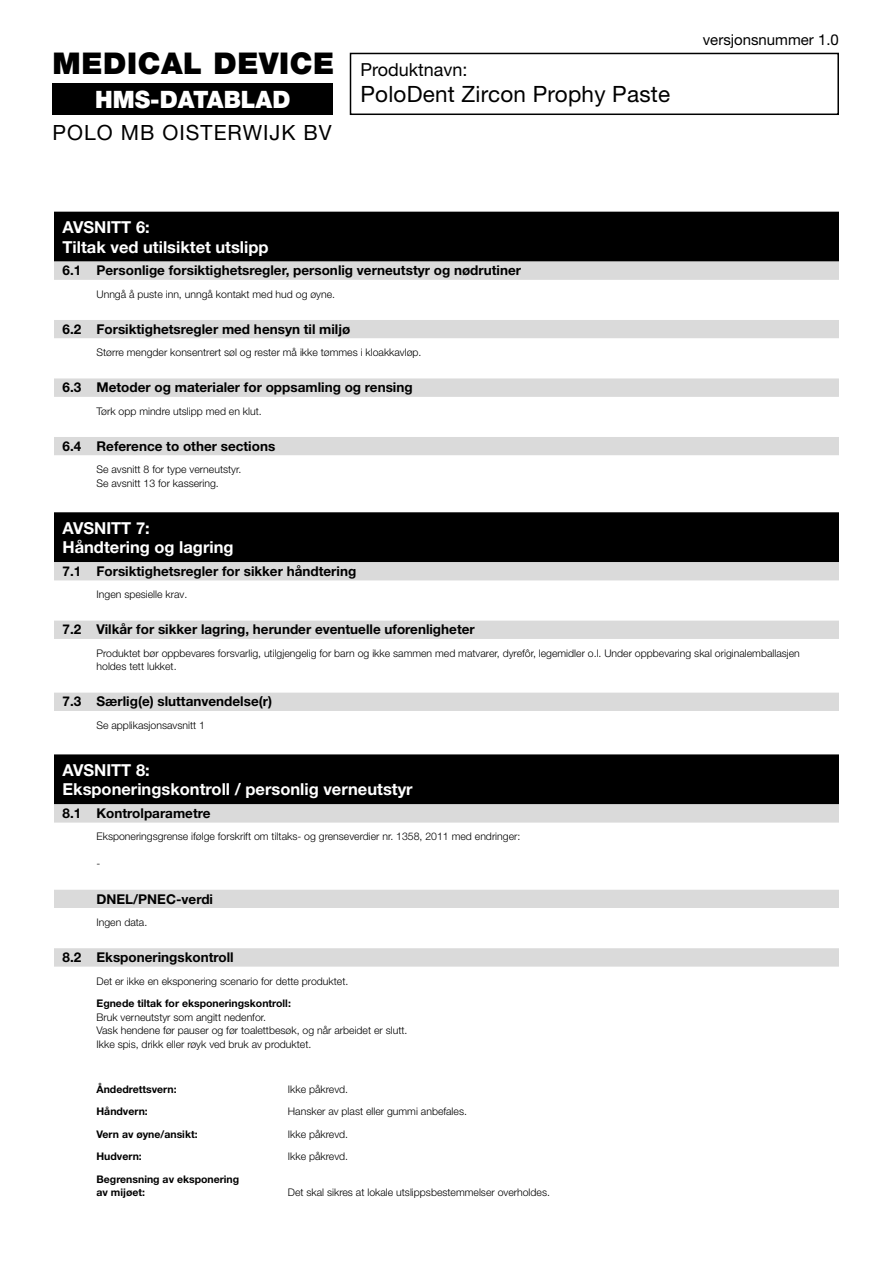
<style>
.page{position:relative;width:893px;height:1263px;background:#fff}
.page>*{position:absolute;margin:0;border:0;box-sizing:border-box;transform-origin:0 0}
.t1{font:900 30px "Helvetica Neue LT Pro";letter-spacing:.02em;color:#000}
.t2{font:900 24px "Helvetica Neue LT Pro";color:#fff}
.t3{font:22.5px "Helvetica Neue LT Pro";letter-spacing:.01em;color:#000}
.t4{font:21px "Helvetica Neue LT Pro";letter-spacing:.05em;color:#000}
.t5{font:18px "Helvetica Neue LT Pro";color:#000}
.t6{font:700 16.5px/19.8px "Helvetica Neue LT Pro";color:#fff}
.t7{font:15px "Helvetica Neue LT Pro";color:#000}
.t8{font:700 13.5px "Helvetica Neue LT Pro";color:#000}
.t9{font:300 10.5px/13.5px "Helvetica Neue LT Pro";color:#000}
.t10{font:700 10.5px/13.5px "Helvetica Neue LT Pro";color:#000}
</style>
<div class="page">
<div style="left:54px;top:212px;width:785px;height:25px;background:#000"></div>
<div style="left:54px;top:231px;width:785px;height:26px;background:#000"></div>
<div style="left:54px;top:253px;width:785px;height:9px;background:#000"></div>
<div style="left:54px;top:261px;width:785px;height:18px;background:#dadada"></div>
<div style="left:54px;top:275px;width:785px;height:5px;background:#dadada"></div>
<div style="left:54px;top:320px;width:785px;height:18px;background:#dadada"></div>
<div style="left:54px;top:378px;width:785px;height:18px;background:#dadada"></div>
<div style="left:54px;top:392px;width:785px;height:5px;background:#dadada"></div>
<div style="left:54px;top:437px;width:785px;height:18px;background:#dadada"></div>
<div style="left:54px;top:512px;width:785px;height:26px;background:#000"></div>
<div style="left:54px;top:532px;width:785px;height:26px;background:#000"></div>
<div style="left:54px;top:553px;width:785px;height:9px;background:#000"></div>
<div style="left:54px;top:562px;width:785px;height:18px;background:#dadada"></div>
<div style="left:54px;top:621px;width:785px;height:18px;background:#dadada"></div>
<div style="left:54px;top:693px;width:785px;height:18px;background:#dadada"></div>
<div style="left:54px;top:754px;width:785px;height:26px;background:#000"></div>
<div style="left:54px;top:774px;width:785px;height:26px;background:#000"></div>
<div style="left:54px;top:795px;width:785px;height:9px;background:#000"></div>
<div style="left:54px;top:804px;width:785px;height:18px;background:#dadada"></div>
<div style="left:54px;top:890px;width:785px;height:18px;background:#dadada"></div>
<div style="left:54px;top:948px;width:785px;height:18px;background:#dadada"></div>
<div style="left:350px;top:53px;width:489px;height:62px;border:2px solid #000"></div>
<div style="left:52px;top:83px;width:281px;height:32px;background:#000"></div>
<h1 class="t1" style="left:52px;top:45px;width:283px">MEDICAL DEVICE</h1>
<h2 class="t2" style="left:95px;top:85px;width:197px">HMS-DATABLAD</h2>
<h3 class="t4" style="left:52px;top:119px;width:281px">POLO MB OISTERWIJK BV</h3>
<h3 class="t5" style="left:360px;top:59px;width:109px">Produktnavn:</h3>
<h3 class="t3" style="left:360px;top:80px;width:311px">PoloDent Zircon Prophy Paste</h3>
<h3 class="t7" style="left:703px;top:30px;width:138px">versjonsnummer 1.0</h3>
<h3 class="t6" style="left:62px;top:217px;width:208px">AVSNITT 6:<br>Tiltak ved utilsiktet utslipp</h3>
<p class="t8" style="left:63px;top:262px;width:460px">6.1 Personlige forsiktighetsregler, personlig verneutstyr og nødrutiner</p>
<p class="t9" style="left:97px;top:287px;width:240px">Unngå å puste inn, unngå kontakt med hud og øyne.</p>
<p class="t8" style="left:63px;top:321px;width:289px">6.2 Forsiktighetsregler med hensyn til miljø</p>
<p class="t9" style="left:97px;top:345px;width:327px">Større mengder konsentrert søl og rester må ikke tømmes i kloakkavløp.</p>
<p class="t8" style="left:63px;top:379px;width:352px">6.3 Metoder og materialer for oppsamling og rensing</p>
<p class="t9" style="left:97px;top:404px;width:167px">Tørk opp mindre utslipp med en klut.</p>
<p class="t8" style="left:63px;top:438px;width:214px">6.4 Reference to other sections</p>
<p class="t9" style="left:97px;top:462px;width:146px">Se avsnitt 8 for type verneutstyr.<br>Se avsnitt 13 for kassering.</p>
<h3 class="t6" style="left:62px;top:517px;width:173px">AVSNITT 7:<br>Håndtering og lagring</h3>
<p class="t8" style="left:63px;top:563px;width:295px">7.1 Forsiktighetsregler for sikker håndtering</p>
<p class="t9" style="left:97px;top:588px;width:92px">Ingen spesielle krav.</p>
<p class="t8" style="left:63px;top:621px;width:414px">7.2 Vilkår for sikker lagring, herunder eventuelle uforenligheter</p>
<p class="t9" style="left:97px;top:646px;width:705px">Produktet bør oppbevares forsvarlig, utilgjengelig for barn og ikke sammen med matvarer, dyrefôr, legemidler o.l. Under oppbevaring skal originalemballasjen holdes tett lukket.</p>
<p class="t8" style="left:63px;top:693px;width:211px">7.3 Særlig(e) sluttanvendelse(r)</p>
<p class="t9" style="left:97px;top:718px;width:110px">Se applikasjonsavsnitt 1</p>
<h3 class="t6" style="left:62px;top:759px;width:352px">AVSNITT 8:<br>Eksponeringskontroll / personlig verneutstyr</h3>
<p class="t8" style="left:63px;top:805px;width:149px">8.1 Kontrolparametre</p>
<p class="t9" style="left:97px;top:830px;width:425px">Eksponeringsgrense ifølge forskrift om tiltaks- og grenseverdier nr. 1358, 2011 med endringer:</p>
<p class="t9" style="left:97px;top:857px;width:5px">-</p>
<p class="t8" style="left:97px;top:890px;width:118px">DNEL/PNEC-verdi</p>
<p class="t9" style="left:97px;top:915px;width:52px">Ingen data.</p>
<p class="t8" style="left:63px;top:949px;width:173px">8.2 Eksponeringskontroll</p>
<p class="t9" style="left:97px;top:974px;width:253px">Det er ikke en eksponering scenario for dette produktet.</p>
<p class="t10" style="left:97px;top:996px;width:196px">Egnede tiltak for eksponeringskontroll:</p>
<p class="t9" style="left:97px;top:1010px;width:313px">Bruk verneutstyr som angitt nedenfor.<br>Vask hendene før pauser og før toalettbesøk, og når arbeidet er slutt.<br>Ikke spis, drikk eller røyk ved bruk av produktet.</p>
<p class="t10" style="left:97px;top:1082px;width:82px">Åndedrettsvern:</p>
<p class="t9" style="left:288px;top:1082px;width:62px">Ikke påkrevd.</p>
<p class="t10" style="left:97px;top:1104px;width:53px">Håndvern:</p>
<p class="t9" style="left:288px;top:1104px;width:181px">Hansker av plast eller gummi anbefales.</p>
<p class="t10" style="left:97px;top:1127px;width:103px">Vern av øyne/ansikt:</p>
<p class="t9" style="left:288px;top:1127px;width:62px">Ikke påkrevd.</p>
<p class="t10" style="left:97px;top:1149px;width:47px">Hudvern:</p>
<p class="t9" style="left:288px;top:1149px;width:62px">Ikke påkrevd.</p>
<p class="t10" style="left:97px;top:1172px;width:144px">Begrensning av eksponering av mijøet:</p>
<p class="t9" style="left:288px;top:1185px;width:264px">Det skal sikres at lokale utslippsbestemmelser overholdes.</p>
</div>
